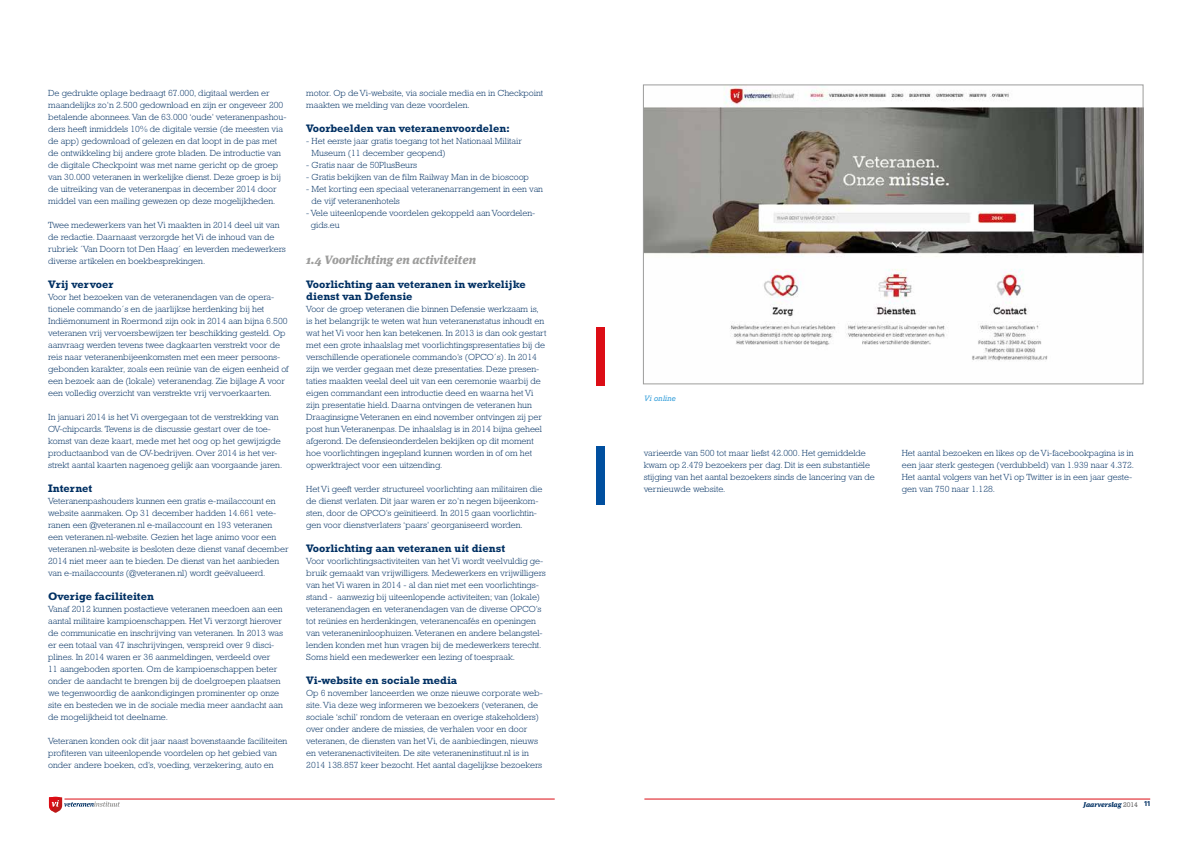
<style>
.page{position:relative;width:1191px;height:842px;background:#fff}
.page>*{position:absolute;margin:0;border:0;box-sizing:border-box;transform-origin:0 0}
.t1{font:italic 900 12px "Meta Serif OT";color:#9d9d9c}
.t2{font:700 11px/12px "Rockwell Std";color:#003063}
.t3{font:300 9px/12px "Rockwell Std";color:#003063}
.t4{font:italic 8px "Rockwell Std";color:#3ea3dc}
.t5{font:italic 900 7px "Meta Serif OT";color:#003063}
.s1{font-family:"Rockwell Std";font-weight:400;font-style:normal;color:#706f6f}
.s2{font-family:"Univers LT";font-weight:700;font-style:normal}
</style>
<div class="page">
<img style="left:48px;top:796px;width:10px;height:10px">
<svg style="left:49px;top:797px;width:71px;height:16px"></svg>
<hr style="left:64px;top:799px;width:491px;height:1px;background:#dc0d15">
<hr style="left:644px;top:799px;width:506px;height:1px;background:#dc0d15">
<div style="left:596px;top:327px;width:8px;height:59px;background:#dc0d15"></div>
<div style="left:596px;top:446px;width:8px;height:59px;background:#004f9f"></div>
<img style="left:645px;top:87px;width:496px;height:274px">
<div style="left:643px;top:85px;width:500px;height:299px;border:1px solid #9d9d9c"></div>
<p class="t3" style="left:48px;top:87px;width:240px">De gedrukte oplage bedraagt 67.000, digitaal werden er maandelijks zo’n 2.500 gedownload en zijn er ongeveer 200 betalende abonnees. Van de 63.000 ‘oude’ veteranenpashou&shy;ders heeft inmiddels 10% de digitale versie (de meesten via de app) gedownload of gelezen en dat loopt in de pas met de ontwikkeling bij andere grote bladen. De introductie van de digitale Checkpoint was met name gericht op de groep van 30.000 veteranen in werkelijke dienst. Deze groep is bij de uitreiking van de veteranenpas in december 2014 door middel van een mailing gewezen op deze mogelijkheden.</p>
<p class="t3" style="left:48px;top:219px;width:239px">Twee medewerkers van het Vi maakten in 2014 deel uit van de redactie. Daarnaast verzorgde het Vi de inhoud van de rubriek ´Van Doorn tot Den Haag´ en leverden medewerkers diverse artikelen en boekbesprekingen.</p>
<p class="t2" style="left:48px;top:278px;width:67px">Vrij vervoer</p>
<p class="t3" style="left:48px;top:291px;width:242px">Voor het bezoeken van de veteranendagen van de opera&shy;tionele commando´s en de jaarlijkse herdenking bij het Indiëmonument in Roermond zijn ook in 2014 aan bijna 6.500 veteranen vrij vervoersbewijzen ter beschikking gesteld. Op aanvraag werden tevens twee dagkaarten verstrekt voor de reis naar veteranenbijeenkomsten met een meer persoons&shy;gebonden karakter, zoals een reünie van de eigen eenheid of een bezoek aan de (lokale) veteranendag. Zie bijlage A voor een volledig overzicht van verstrekte vrij vervoerkaarten.</p>
<p class="t3" style="left:48px;top:411px;width:235px">In januari 2014 is het Vi overgegaan tot de verstrekking van OV-chipcards. Tevens is de discussie gestart over de toe&shy;komst van deze kaart, mede met het oog op het gewijzigde productaanbod van de OV-bedrijven. Over 2014 is het ver&shy;strekt aantal kaarten nagenoeg gelijk aan voorgaande jaren.</p>
<p class="t2" style="left:48px;top:482px;width:46px">Internet</p>
<p class="t3" style="left:48px;top:495px;width:242px">Veteranenpashouders kunnen een gratis e-mailaccount en website aanmaken. Op 31 december hadden 14.661 vete&shy;ranen een @veteranen.nl e-mailaccount en 193 veteranen een veteranen.nl-website. Gezien het lage animo voor een veteranen.nl-website is besloten deze dienst vanaf december 2014 niet meer aan te bieden. De dienst van het aanbieden van e-mailaccounts (@veteranen.nl) wordt geëvalueerd.</p>
<p class="t2" style="left:48px;top:590px;width:107px">Overige faciliteiten</p>
<p class="t3" style="left:48px;top:603px;width:236px">Vanaf 2012 kunnen postactieve veteranen meedoen aan een aantal militaire kampioenschappen. Het Vi verzorgt hierover de communicatie en inschrijving van veteranen. In 2013 was er een totaal van 47 inschrijvingen, verspreid over 9 disci&shy;plines. In 2014 waren er 36 aanmeldingen, verdeeld over<br>11 aangeboden sporten. Om de kampioenschappen beter onder de aandacht te brengen bij de doelgroepen plaatsen we tegenwoordig de aankondigingen prominenter op onze site en besteden we in de sociale media meer aandacht aan de mogelijkheid tot deelname.</p>
<p class="t3" style="left:48px;top:735px;width:241px">Veteranen konden ook dit jaar naast bovenstaande faciliteiten profiteren van uiteenlopende voordelen op het gebied van onder andere boeken, cd’s, voeding, verzekering, auto en</p>
<p class="t3" style="left:306px;top:87px;width:238px">motor. Op de Vi-website, via sociale media en in Checkpoint maakten we melding van deze voordelen.</p>
<p class="t2" style="left:306px;top:122px;width:205px">Voorbeelden van veteranenvoordelen:</p>
<p class="t3" style="left:311px;top:135px;width:212px;text-indent:-5px">- Het eerste jaar gratis toegang tot het Nationaal Militair<br>Museum (11 december geopend)</p>
<p class="t3" style="left:306px;top:159px;width:112px">- Gratis naar de 50PlusBeurs</p>
<p class="t3" style="left:306px;top:171px;width:224px">- Gratis bekijken van de film Railway Man in de bioscoop</p>
<p class="t3" style="left:311px;top:183px;width:233px;text-indent:-5px">- Met korting een speciaal veteranenarrangement in een van de vijf veteranenhotels</p>
<p class="t3" style="left:311px;top:207px;width:226px;text-indent:-5px">- Vele uiteenlopende voordelen gekoppeld aan Voordelen&shy;gids.eu</p>
<h1 class="t1" style="left:306px;top:252px;width:171px">1.4 Voorlichting en activiteiten</h1>
<p class="t2" style="left:306px;top:278px;width:221px">Voorlichting aan veteranen in werkelijke dienst van Defensie</p>
<p class="t3" style="left:306px;top:303px;width:242px">Voor de groep veteranen die binnen Defensie werkzaam is, is het belangrijk te weten wat hun veteranenstatus inhoudt en wat het Vi voor hen kan betekenen. In 2013 is dan ook gestart met een grote inhaalslag met voorlichtingspresentaties bij de verschillende operationele commando’s (OPCO´s). In 2014 zijn we verder gegaan met deze presentaties. Deze presen&shy;taties maakten veelal deel uit van een ceremonie waarbij de eigen commandant een introductie deed en waarna het Vi zijn presentatie hield. Daarna ontvingen de veteranen hun Draaginsigne Veteranen en eind november ontvingen zij per post hun Veteranenpas. De inhaalslag is in 2014 bijna geheel afgerond. De defensieonderdelen bekijken op dit moment hoe voorlichtingen ingepland kunnen worden in of om het opwerktraject voor een uitzending.</p>
<p class="t3" style="left:306px;top:483px;width:238px">Het Vi geeft verder structureel voorlichting aan militairen die de dienst verlaten. Dit jaar waren er zo’n negen bijeenkom&shy;sten, door de OPCO’s geïnitieerd. In 2015 gaan voorlichtin&shy;gen voor dienstverlaters ‘paars’ georganiseerd worden.</p>
<p class="t2" style="left:306px;top:542px;width:200px">Voorlichting aan veteranen uit dienst</p>
<p class="t3" style="left:306px;top:555px;width:241px">Voor voorlichtingsactiviteiten van het Vi wordt veelvuldig ge&shy;bruik gemaakt van vrijwilligers. Medewerkers en vrijwilligers van het Vi waren in 2014 - al dan niet met een voorlichtings&shy;stand - aanwezig bij uiteenlopende activiteiten; van (lokale) veteranendagen en veteranendagen van de diverse OPCO’s tot reünies en herdenkingen, veteranencafés en openingen van veteraneninloophuizen. Veteranen en andere belangstel&shy;lenden konden met hun vragen bij de medewerkers terecht.<br>Soms hield een medewerker een lezing of toespraak.</p>
<p class="t2" style="left:306px;top:674px;width:153px">Vi-website en sociale media</p>
<p class="t3" style="left:306px;top:687px;width:238px">Op 6 november lanceerden we onze nieuwe corporate web&shy;site. Via deze weg informeren we bezoekers (veteranen, de sociale ‘schil’ rondom de veteraan en overige stakeholders) over onder andere de missies, de verhalen voor en door veteranen, de diensten van het Vi, de aanbiedingen, nieuws en veteranenactiviteiten. De site veteraneninstituut.nl is in 2014 138.857 keer bezocht. Het aantal dagelijkse bezoekers</p>
<p class="t4" style="left:644px;top:394px;width:33px">Vi online</p>
<p class="t3" style="left:643px;top:447px;width:233px">varieerde van 500 tot maar liefst 42.000. Het gemiddelde kwam op 2.479 bezoekers per dag. Dit is een substantiële stijging van het aantal bezoekers sinds de lancering van de vernieuwde website.</p>
<p class="t3" style="left:901px;top:447px;width:234px">Het aantal bezoeken en likes op de Vi-facebookpagina is in een jaar sterk gestegen (verdubbeld) van 1.939 naar 4.372.<br>Het aantal volgers van het Vi op Twitter is in een jaar geste&shy;gen van 750 naar 1.128.</p>
<p class="t5" style="left:1083px;top:800px;width:69px">Jaarverslag <span class="s1">2014</span> <span class="s2">11</span></p>
</div>
